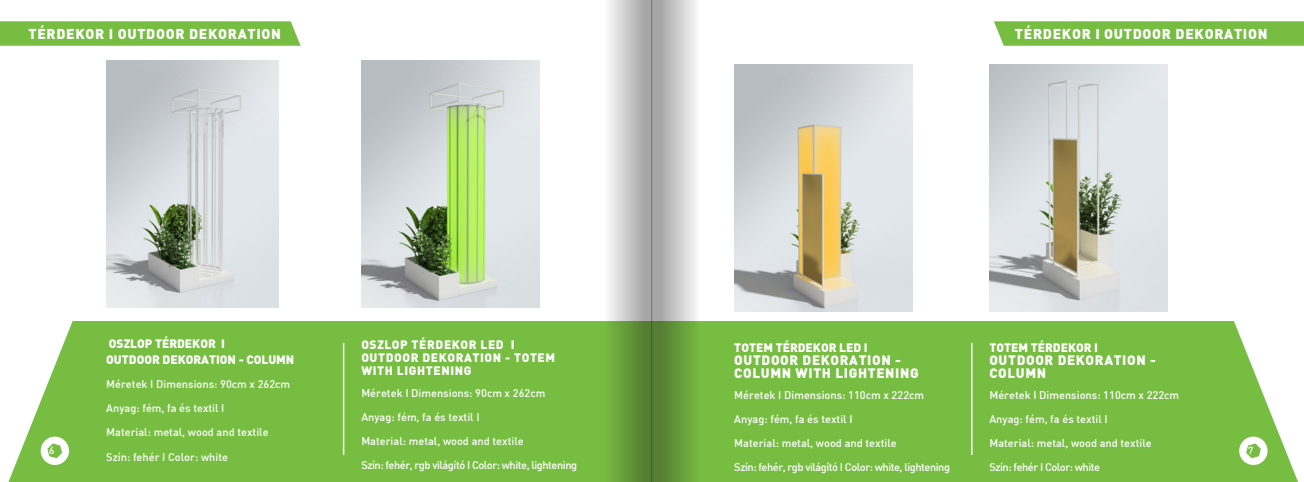
<style>
.page{position:relative;width:1304px;height:482px;background:#fff}
.page>*{position:absolute;margin:0;border:0;box-sizing:border-box;transform-origin:0 0}
.t1{font:14px "Din M Black";letter-spacing:.05em;color:#fff}
.t2{font:13.4px "Din M Black";letter-spacing:.05em;color:#fff}
.t3{font:12px "Din M Black";color:#fff}
.t4{font:12px "Din M Black";letter-spacing:.05em;color:#fff}
.t5{font:500 11px "DIN";color:#fff}
.t6{font:500 11px "DIN";letter-spacing:-.04em;color:#fff}
.t7{font:500 10px "DIN";color:#fff}
</style>
<div class="page">
<div style="left:8px;top:321px;width:569px;height:161px;background:#77bd42"></div>
<div style="left:727px;top:321px;width:571px;height:161px;background:#77bd42"></div>
<hr style="left:343px;top:343px;width:1px;height:112px;background:#fff">
<svg style="left:41px;top:437px;width:28px;height:28px"></svg>
<svg style="left:1239px;top:437px;width:29px;height:28px"></svg>
<svg style="left:652px;top:0;width:75px;height:482px"></svg>
<svg style="left:577px;top:0;width:74px;height:482px"></svg>
<hr style="left:651px;top:0;width:1px;height:482px;background:#231f20">
<hr style="left:971px;top:343px;width:2px;height:112px;background:#fff">
<img style="left:106px;top:61px;width:173px;height:247px">
<img style="left:361px;top:61px;width:178px;height:247px">
<img style="left:734px;top:65px;width:178px;height:247px">
<img style="left:989px;top:65px;width:178px;height:247px">
<svg style="left:0;top:21px;width:301px;height:25px;background:#7cbf49"></svg>
<svg style="left:994px;top:21px;width:310px;height:25px;background:#7bbf48"></svg>
<p class="t1" style="left:28px;top:24px;width:254px">TÉRDEKOR I OUTDOOR DEKORATION</p>
<p class="t1" style="left:1015px;top:24px;width:254px">TÉRDEKOR I OUTDOOR DEKORATION</p>
<p class="t3" style="left:109px;top:336px;width:118px">OSZLOP TÉRDEKOR I</p>
<p class="t3" style="left:106px;top:352px;width:190px">OUTDOOR DEKORATION - COLUMN</p>
<p class="t5" style="left:106px;top:377px;width:186px">Méretek I Dimensions: 90cm x 262cm</p>
<p class="t5" style="left:106px;top:401px;width:120px">Anyag: fém, fa és textil I</p>
<p class="t5" style="left:106px;top:425px;width:164px">Material: metal, wood and textile</p>
<p class="t5" style="left:106px;top:449px;width:123px">Szín: fehér I Color: white</p>
<p class="t4" style="left:361px;top:336px;width:155px">OSZLOP TÉRDEKOR LED I</p>
<p class="t4" style="left:361px;top:349px;width:195px">OUTDOOR DEKORATION - TOTEM</p>
<p class="t4" style="left:361px;top:362px;width:112px">WITH LIGHTENING</p>
<p class="t5" style="left:361px;top:386px;width:186px">Méretek I Dimensions: 90cm x 262cm</p>
<p class="t5" style="left:361px;top:410px;width:120px">Anyag: fém, fa és textil I</p>
<p class="t5" style="left:361px;top:434px;width:164px">Material: metal, wood and textile</p>
<p class="t6" style="left:361px;top:458px;width:217px">Szín: fehér, rgb világító I Color: white, lightening</p>
<p class="t3" style="left:734px;top:340px;width:135px">TOTEM TÉRDEKOR LED I</p>
<p class="t2" style="left:734px;top:351px;width:168px">OUTDOOR DEKORATION -</p>
<p class="t2" style="left:734px;top:364px;width:186px">COLUMN WITH LIGHTENING</p>
<p class="t5" style="left:734px;top:388px;width:191px">Méretek I Dimensions: 110cm x 222cm</p>
<p class="t5" style="left:734px;top:412px;width:120px">Anyag: fém, fa és textil I</p>
<p class="t5" style="left:734px;top:436px;width:164px">Material: metal, wood and textile</p>
<p class="t6" style="left:734px;top:460px;width:217px">Szín: fehér, rgb világító I Color: white, lightening</p>
<p class="t3" style="left:989px;top:340px;width:110px">TOTEM TÉRDEKOR I</p>
<p class="t2" style="left:989px;top:351px;width:168px">OUTDOOR DEKORATION -</p>
<p class="t2" style="left:989px;top:364px;width:58px">COLUMN</p>
<p class="t5" style="left:989px;top:388px;width:191px">Méretek I Dimensions: 110cm x 222cm</p>
<p class="t5" style="left:989px;top:412px;width:120px">Anyag: fém, fa és textil I</p>
<p class="t5" style="left:989px;top:436px;width:164px">Material: metal, wood and textile</p>
<p class="t6" style="left:989px;top:460px;width:112px">Szín: fehér I Color: white</p>
<p class="t7" style="left:49px;top:444px;width:7px">6</p>
<p class="t7" style="left:1248px;top:444px;width:7px">7</p>
</div>
